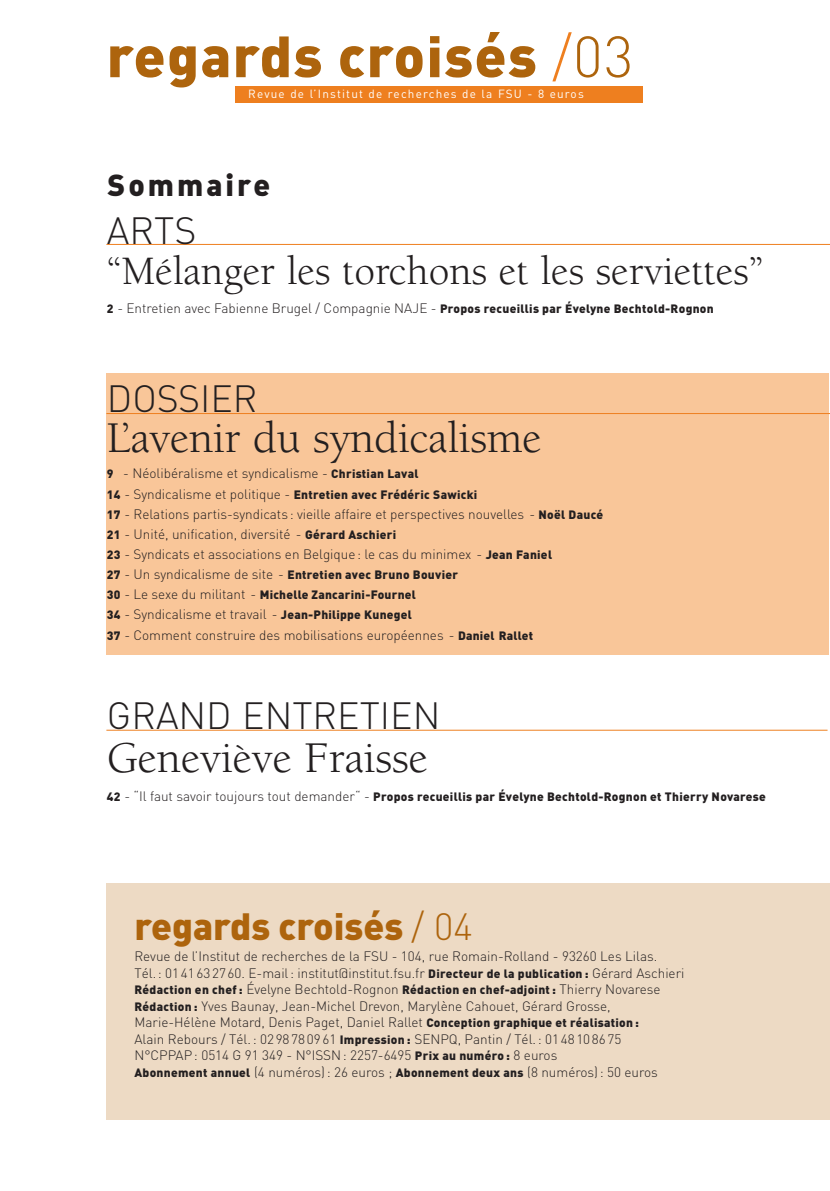
<style>
.page{position:relative;width:830px;height:1191px;background:#fff}
.page>*{position:absolute;margin:0;border:0;box-sizing:border-box;transform-origin:0 0}
.t1{font:900 57.15px "DIN";letter-spacing:.025em;color:#ad640d}
.t2{font:45px "Berkeley";letter-spacing:-.005em;color:#231f20}
.t3{font:41.4px "Berkeley";color:#231f20}
.t4{font:300 37.5px "DIN";color:#231f20}
.t5{font:900 37.5px "DIN";color:#ad640d}
.t6{font:30px "DIN Black Alternate";letter-spacing:.1em;color:#231f20}
.t7{font:300 13.5px/16.5px "DIN";color:#231f20}
.t8{font:900 12px/20.1px "DIN";letter-spacing:.025em;color:#231f20}
.t9{font:11.7px "DIN";letter-spacing:.1em;color:#fff}
.s1{font-weight:300;color:#ee7f1f}
.s2{font-weight:300}
.s3{font-weight:900;font-size:12px}
.s4{font-weight:300;font-size:13.5px}
</style>
<div class="page">
<div style="left:106px;top:373px;width:722px;height:282px;background:#f9c699"></div>
<div style="left:106px;top:883px;width:723px;height:237px;background:#eddac4"></div>
<hr style="left:106px;top:413px;width:723px;height:1px;background:#ee7f1f">
<hr style="left:106px;top:244px;width:723px;height:1px;background:#ee7f1f">
<hr style="left:106px;top:730px;width:721px;height:1px;background:#ee7f1f">
<div style="left:235px;top:87px;width:408px;height:16px;background:#ee7f1f"></div>
<h1 class="t1" style="left:107px;top:24px;width:528px">regards croisés <span class="s1">/</span><span class="s2">03</span></h1>
<p class="t9" style="left:248px;top:87px;width:337px">Revue de l’Institut de recherches de la FSU - 8 euros</p>
<h3 class="t6" style="left:107px;top:168px;width:164px">Sommaire</h3>
<h3 class="t4" style="left:107px;top:209px;width:91px">ARTS</h3>
<h3 class="t3" style="left:107px;top:255px;width:657px">“Mélanger les torchons et les serviettes”</h3>
<p class="t7" style="left:107px;top:300px;width:608px"><span class="s3">2</span> - Entretien avec Fabienne Brugel / Compagnie NAJE - <span class="s3">Propos recueillis par Évelyne Bechtold-Rognon</span></p>
<h3 class="t4" style="left:107px;top:377px;width:152px">DOSSIER</h3>
<h2 class="t2" style="left:107px;top:420px;width:436px">L’avenir du syndicalisme</h2>
<p class="t7" style="left:107px;top:465px;width:313px"><span class="s3">9</span> - Néolibéralisme et syndicalisme - <span class="s3">Christian Laval</span></p>
<p class="t8" style="left:107px;top:484px;width:372px">14 <span class="s4">- Syndicalisme et politique -</span> Entretien avec Frédéric Sawicki</p>
<p class="t7" style="left:107px;top:504px;width:497px;line-height:20.1px"><span class="s3">17</span> - Relations partis-syndicats : vieille affaire et perspectives nouvelles - <span class="s3">Noël Daucé<br>21</span> - Unité, unification, diversité - <span class="s3">Gérard Aschieri<br>23</span> - Syndicats et associations en Belgique: le cas du minimex - <span class="s3">Jean Faniel</span></p>
<p class="t8" style="left:107px;top:565px;width:352px">27 <span class="s4">- Un syndicalisme de site -</span> Entretien avec Bruno Bouvier<br>30 <span class="s4">- Le sexe du militant -</span> Michelle Zancarini-Fournel</p>
<p class="t7" style="left:107px;top:604px;width:427px;line-height:20.1px"><span class="s3">34</span> - Syndicalisme et travail - <span class="s3">Jean-Philippe Kunegel<br>37</span> - Comment construire des mobilisations européennes - <span class="s3">Daniel Rallet</span></p>
<h3 class="t4" style="left:107px;top:694px;width:335px">GRAND ENTRETIEN</h3>
<h2 class="t2" style="left:107px;top:740px;width:322px">Geneviève Fraisse</h2>
<p class="t8" style="left:107px;top:787px;width:660px">42 <span class="s4">- “Il faut savoir toujours tout demander“ -</span> Propos recueillis par Évelyne Bechtold-Rognon et Thierry Novarese</p>
<h3 class="t5" style="left:134px;top:905px;width:339px">regards croisés <span class="s2">/ 04</span></h3>
<p class="t7" style="left:134px;top:948px;width:551px">Revue de l’Institut de recherches de la FSU - 104, rue Romain-Rolland - 93260 Les Lilas.<br>Tél.: 0141632760. E-mail: institut@institut.fsu.fr <span class="s3">Directeur de la publication :</span> Gérard Aschieri</p>
<p class="t8" style="left:134px;top:980px;width:527px">Rédaction en chef: <span class="s4">Évelyne Bechtold-Rognon</span> Rédaction en chef-adjoint: <span class="s4">Thierry Novarese</span></p>
<p class="t7" style="left:134px;top:997px;width:524px"><span class="s3">Rédaction :</span> Yves Baunay, Jean-Michel Drevon, Marylène Cahouet, Gérard Grosse, Marie-Hélène Motard, Denis Paget, Daniel Rallet <span class="s3">Conception graphique et réalisation :<br></span>Alain Rebours / Tél.: 0298780961 <span class="s3">Impression :</span> SENPQ, Pantin / Tél.: 0148108675<br>N°CPPAP: 0514 G 91 349 - N°ISSN: 2257-6495 <span class="s3">Prix au numéro :</span> 8 euros<br><span class="s3">Abonnement annuel</span> (4 numéros): 26 euros ; <span class="s3">Abonnement deux ans</span> (8 numéros): 50 euros</p>
</div>
